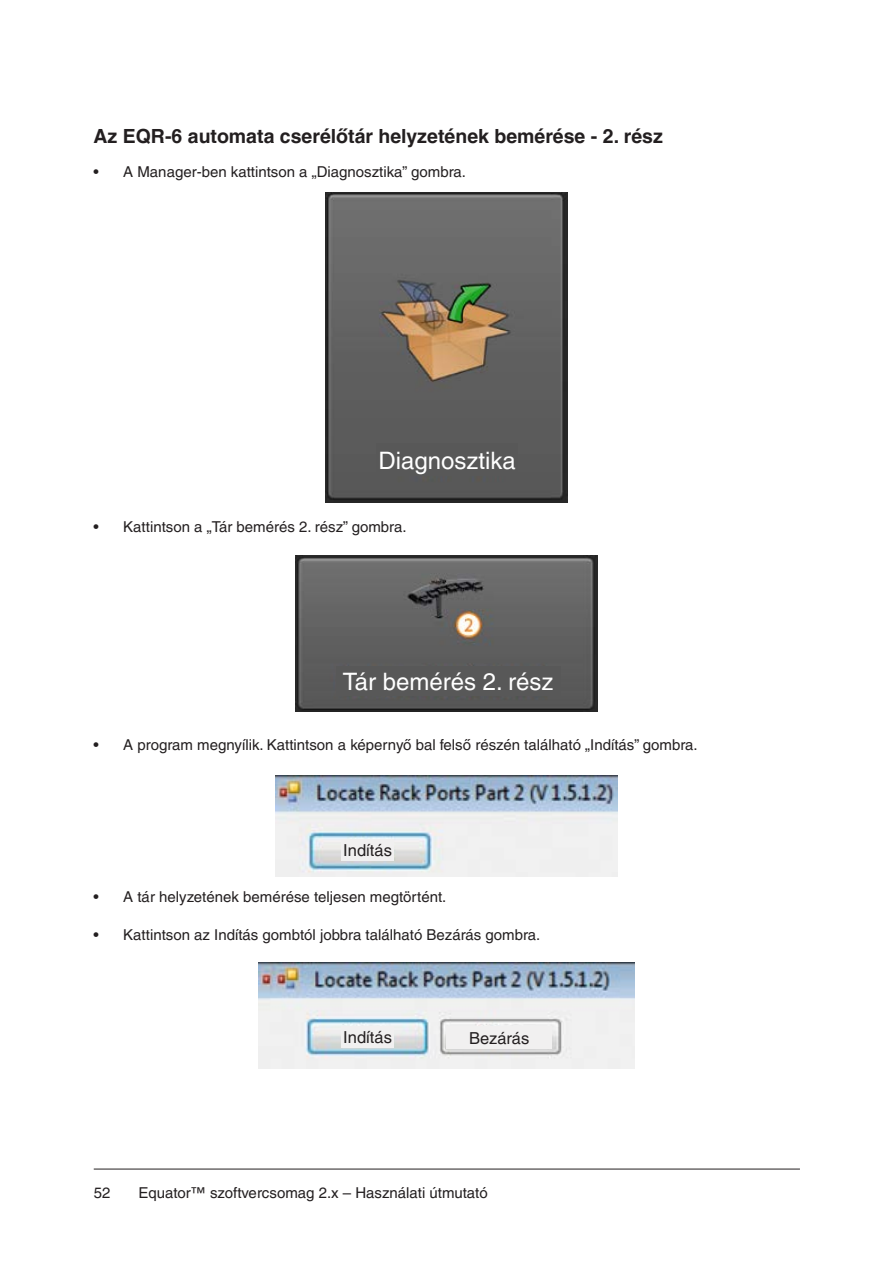
<style>
.page{position:relative;width:893px;height:1263px;background:#fff}
.page>*{position:absolute;margin:0;border:0;box-sizing:border-box;transform-origin:0 0}
.Caption_box_text{font:24px "Helvetica LT Pro";color:#fff}
.Heading_3__13pt_bold{font:700 19.5px "Helvetica LT Pro";color:#231f20}
.Diagram_caption_text{font:16.5px "Helvetica LT Pro";color:#231f20}
.t1{font:15px "Helvetica LT Pro";color:#231f20}
</style>
<div class="page">
<hr style="left:94px;top:1169px;width:706px;height:1px;background:#231f20">
<img style="left:275px;top:775px;width:342px;height:101px">
<img style="left:259px;top:962px;width:375px;height:107px">
<img style="left:325px;top:193px;width:242px;height:309px">
<img style="left:295px;top:555px;width:303px;height:156px">
<div style="left:376px;top:443px;width:142px;height:33px;background:#585858"></div>
<div style="left:336px;top:666px;width:224px;height:30px;background:#585858"></div>
<div style="left:341px;top:839px;width:53px;height:22px;background:#f1f0f0"></div>
<div style="left:341px;top:1026px;width:53px;height:22px;background:#f1f0f0"></div>
<div style="left:446px;top:1026px;width:106px;height:23px;background:#f1f0f0"></div>
<p class="Heading_3__13pt_bold" style="left:94px;top:125px;width:571px">Az EQR-6 automata cserélőtár helyzetének bemérése - 2. rész</p>
<p class="t1" style="left:94px;top:163px;width:374px">• A Manager-ben kattintson a „Diagnosztika” gombra.</p>
<p class="Caption_box_text" style="left:378px;top:446px;width:139px">Diagnosztika</p>
<p class="t1" style="left:94px;top:518px;width:315px">• Kattintson a „Tár bemérés 2. rész” gombra.</p>
<p class="Caption_box_text" style="left:343px;top:667px;width:212px">Tár bemérés 2. rész</p>
<p class="t1" style="left:94px;top:736px;width:606px">• A program megnyílik. Kattintson a képernyő bal felső részén található „Indítás” gombra.</p>
<p class="Diagram_caption_text" style="left:343px;top:841px;width:50px">Indítás</p>
<p class="t1" style="left:94px;top:888px;width:352px">• A tár helyzetének bemérése teljesen megtörtént.</p>
<p class="t1" style="left:94px;top:926px;width:446px">• Kattintson az Indítás gombtól jobbra található Bezárás gombra.</p>
<p class="Diagram_caption_text" style="left:343px;top:1027px;width:50px">Indítás</p>
<p class="Diagram_caption_text" style="left:469px;top:1028px;width:62px">Bezárás</p>
<p class="t1" style="left:94px;top:1184px;width:18px">52</p>
<p class="t1" style="left:138px;top:1184px;width:351px">Equator™ szoftvercsomag 2.x – Használati útmutató</p>
</div>
